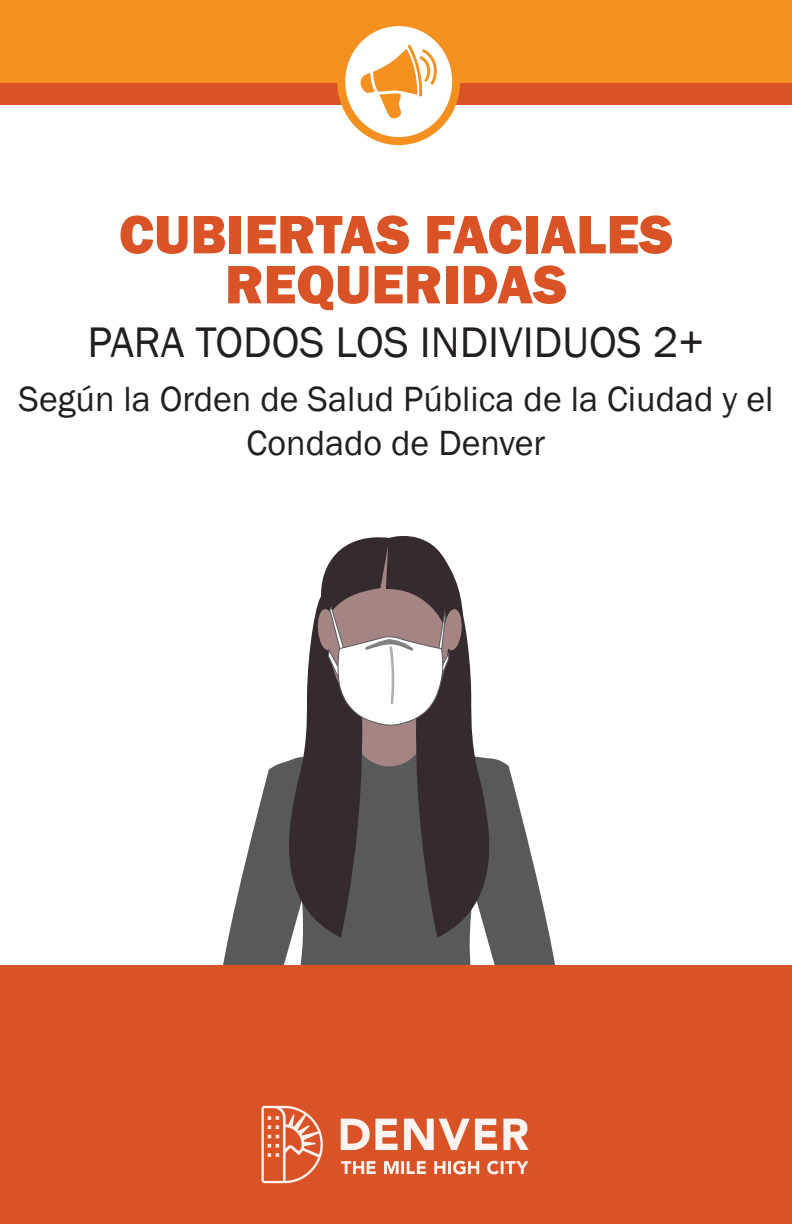
<style>
.page{position:relative;width:792px;height:1224px;background:#fff}
.page>*{position:absolute;margin:0;border:0;box-sizing:border-box;transform-origin:0 0}
.t1{font:800 56px/50px "Franklin Gothic";color:#da5326;text-align:center}
.t2{font:44px "Franklin Gothic";color:#231f20}
.t3{font:36px/43.2px "Franklin Gothic";color:#231f20;text-align:center}
</style>
<div class="page">
<div style="left:0;top:82px;width:792px;height:23px;background:#da5326"></div>
<div style="left:0;top:0;width:792px;height:83px;background:#f3901f"></div>
<svg style="left:341px;top:22px;width:115px;height:119px;fill:#fff"></svg>
<div style="left:337px;top:18px;width:123px;height:127px;border:8px solid #f3901f;border-radius:50%"></div>
<svg style="left:360px;top:45px;width:77px;height:74px"></svg>
<svg style="left:223px;top:536px;width:332px;height:429px"></svg>
<div style="left:0;top:965px;width:792px;height:259px;background:#da5326"></div>
<img style="left:261px;top:1105px;width:268px;height:79px">
<p class="t1" style="left:119px;top:209px;width:556px">CUBIERTAS FACIALES<br>REQUERIDAS</p>
<p class="t2" style="left:88px;top:315px;width:618px">PARA TODOS LOS INDIVIDUOS 2+</p>
<p class="t3" style="left:19px;top:379px;width:756px">Según la Orden de Salud Pública de la Ciudad y el<br>Condado de Denver</p>
</div>
